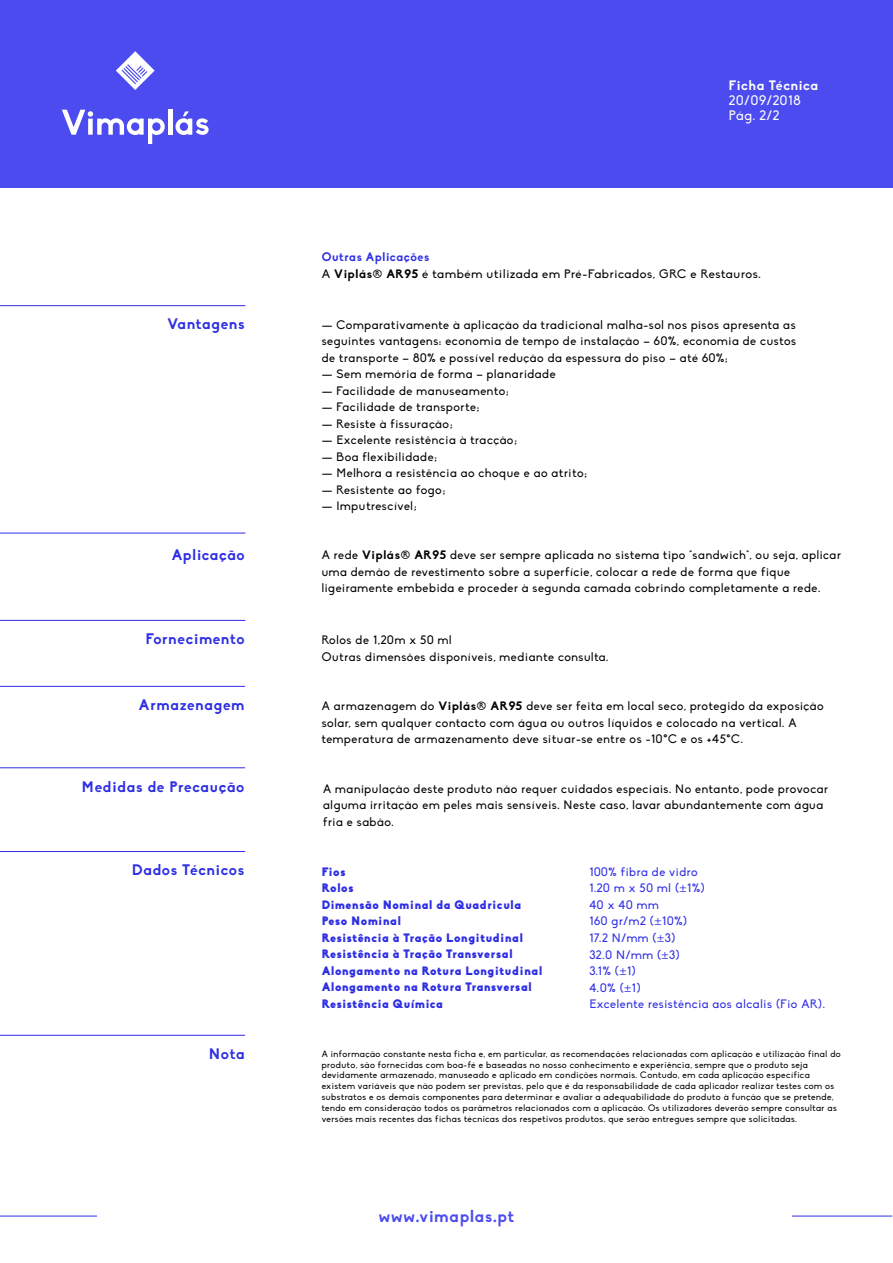
<style>
.page{position:relative;width:893px;height:1263px;background:#fff}
.page>*{position:absolute;margin:0;border:0;box-sizing:border-box;transform-origin:0 0}
.t1{font:700 16.5px "Biko";letter-spacing:.05em;color:#4b4bef}
.t2{font:700 15px "Biko";letter-spacing:.05em;color:#2e2ee5}
.t3{font:13.5px/15px "Biko";letter-spacing:.04em;color:#fff}
.t4{font:700 13.5px "Biko";letter-spacing:.05em;color:#fff}
.t5{font:12px/16.5px "Biko";letter-spacing:.05em;color:#000}
.t6{font:900 12px/16.5px "Biko";letter-spacing:.05em;color:#2e2ee5}
.t7{font:12px/16.5px "Biko";letter-spacing:.05em;color:#2e2ee5}
.t8{font:9px/10.8px "Biko";letter-spacing:.05em;color:#000}
.s1{font-weight:700;color:#2e2ee5}
.s2{font-weight:700}
.s3{font-family:"Myriad Pro"}
</style>
<div class="page">
<hr style="left:0;top:533px;width:245px;height:1px;background:#2e2ee5">
<hr style="left:0;top:305px;width:245px;height:1px;background:#2e2ee5">
<hr style="left:0;top:620px;width:245px;height:1px;background:#2e2ee5">
<hr style="left:0;top:686px;width:245px;height:1px;background:#2e2ee5">
<hr style="left:792px;top:1216px;width:100px;height:1px;background:#2e2ee5">
<hr style="left:0;top:767px;width:245px;height:1px;background:#2e2ee5">
<hr style="left:0;top:851px;width:245px;height:1px;background:#2e2ee5">
<hr style="left:0;top:1035px;width:245px;height:1px;background:#2e2ee5">
<div style="left:0;top:0;width:893px;height:187px;background:#4b4bef"></div>
<svg style="left:62px;top:110px;width:103px;height:34px"></svg>
<hr style="left:168px;top:109px;width:4px;height:26px;background:#fff">
<svg style="left:176px;top:111px;width:33px;height:24px"></svg>
<svg style="left:116px;top:51px;width:39px;height:39px"></svg>
<hr style="left:0;top:1216px;width:97px;height:1px;background:#2e2ee5">
<p class="t4" style="left:729px;top:77px;width:91px">Ficha Técnica</p>
<p class="t3" style="left:729px;top:93px;width:73px">20/09/2018<br>Pág. 2/2</p>
<p class="t2" style="left:168px;top:315px;width:79px">Vantagens</p>
<p class="t2" style="left:172px;top:545px;width:74px">Aplicação</p>
<p class="t2" style="left:146px;top:630px;width:100px">Fornecimento</p>
<p class="t2" style="left:139px;top:696px;width:107px">Armazenagem</p>
<p class="t2" style="left:82px;top:777px;width:164px">Medidas de Precaução</p>
<p class="t5" style="left:322px;top:249px;width:441px"><span class="s1">Outras Aplicações<br></span>A <span class="s2">Viplás</span>® <span class="s2">AR95</span> é também utilizada em Pré-Fabricados, GRC e Restauros.</p>
<p class="t5" style="left:322px;top:317px;width:476px;text-align:justify">— Comparativamente à aplicação da tradicional malha-sol nos pisos apresenta as seguintes vantagens: economia de tempo de instalação – 60%, economia de custos de transporte – 80% e possível redução da espessura do piso – até 60%;</p>
<p class="t5" style="left:322px;top:366px;width:236px">— Sem memória de forma – planaridade</p>
<p class="t5" style="left:322px;top:383px;width:189px">— Facilidade de manuseamento;</p>
<p class="t5" style="left:322px;top:399px;width:159px">— Facilidade de transporte;</p>
<p class="t5" style="left:322px;top:416px;width:132px">— Resiste à fissuração;</p>
<p class="t5" style="left:322px;top:432px;width:197px">— Excelente resistência à tracção;</p>
<p class="t5" style="left:322px;top:449px;width:117px">— Boa flexibilidade;</p>
<p class="t5" style="left:322px;top:465px;width:267px">— Melhora a resistência ao choque e ao atrito;</p>
<p class="t5" style="left:322px;top:482px;width:125px">— Resistente ao fogo;</p>
<p class="t5" style="left:322px;top:498px;width:96px">— Imputrescível;</p>
<p class="t5" style="left:322px;top:547px;width:521px">A rede <span class="s2">Viplás</span>® <span class="s2">AR95</span> deve ser sempre aplicada no sistema tipo “sandwich”, ou seja, aplicar uma demão de revestimento sobre a superfície, colocar a rede de forma que fique ligeiramente embebida e proceder à segunda camada cobrindo completamente a rede.</p>
<p class="t5" style="left:322px;top:632px;width:288px">Rolos de 1,20m x 50 ml<br>Outras dimensões disponíveis, mediante consulta.</p>
<p class="t5" style="left:322px;top:698px;width:504px">A armazenagem do <span class="s2">Viplás</span>® <span class="s2">AR95</span> deve ser feita em local seco, protegido da exposição solar, sem qualquer contacto com água ou outros líquidos e colocado na vertical. A temperatura de armazenamento deve situar-se entre os -10°C e os +45°C.</p>
<p class="t5" style="left:323px;top:780px;width:506px">A manipulação deste produto não requer cuidados especiais. No entanto, pode provocar alguma irritação em peles mais sensíveis. Neste caso, lavar abundantemente com água fria e sabão.</p>
<p class="t2" style="left:132px;top:861px;width:114px">Dados Técnicos</p>
<p class="t6" style="left:322px;top:863px;width:222px">Fios<br>Rolos<br>Dimensão Nominal da Quadricula<br>Peso Nominal<br>Resistência à Tração Longitudinal<br>Resistência à Tração Transversal<br>Alongamento na Rotura Longitudinal<br>Alongamento na Rotura Transversal<br>Resistência Química</p>
<p class="t7" style="left:589px;top:864px;width:237px">100% fibra de vidro<br>1.20 m x 50 ml (<span class="s3">±</span>1%)<br>40 x 40 mm<br>160 gr/m2 (<span class="s3">±</span>10%)<br>17.2 N/mm (<span class="s3">±</span>3)<br>32.0 N/mm (<span class="s3">±</span>3)<br>3.1% (<span class="s3">±</span>1)<br>4.0% (<span class="s3">±</span>1)<br>Excelente resistência aos alcalis (Fio AR).</p>
<p class="t2" style="left:209px;top:1045px;width:37px">Nota</p>
<p class="t8" style="left:322px;top:1048px;width:521px">A informação constante nesta ficha e, em particular, as recomendações relacionadas com aplicação e utilização final do produto, são fornecidas com boa-fé e baseadas no nosso conhecimento e experiência, sempre que o produto seja devidamente armazenado, manuseado e aplicado em condições normais. Contudo, em cada aplicação específica existem variáveis que não podem ser previstas, pelo que é da responsabilidade de cada aplicador realizar testes com os substratos e os demais componentes para determinar e avaliar a adequabilidade do produto à função que se pretende, tendo em consideração todos os parâmetros relacionados com a aplicação. Os utilizadores deverão sempre consultar as versões mais recentes das fichas técnicas dos respetivos produtos, que serão entregues sempre que solicitadas.</p>
<h1 class="t1" style="left:379px;top:1207px;width:137px">www.vimaplas.pt</h1>
</div>
